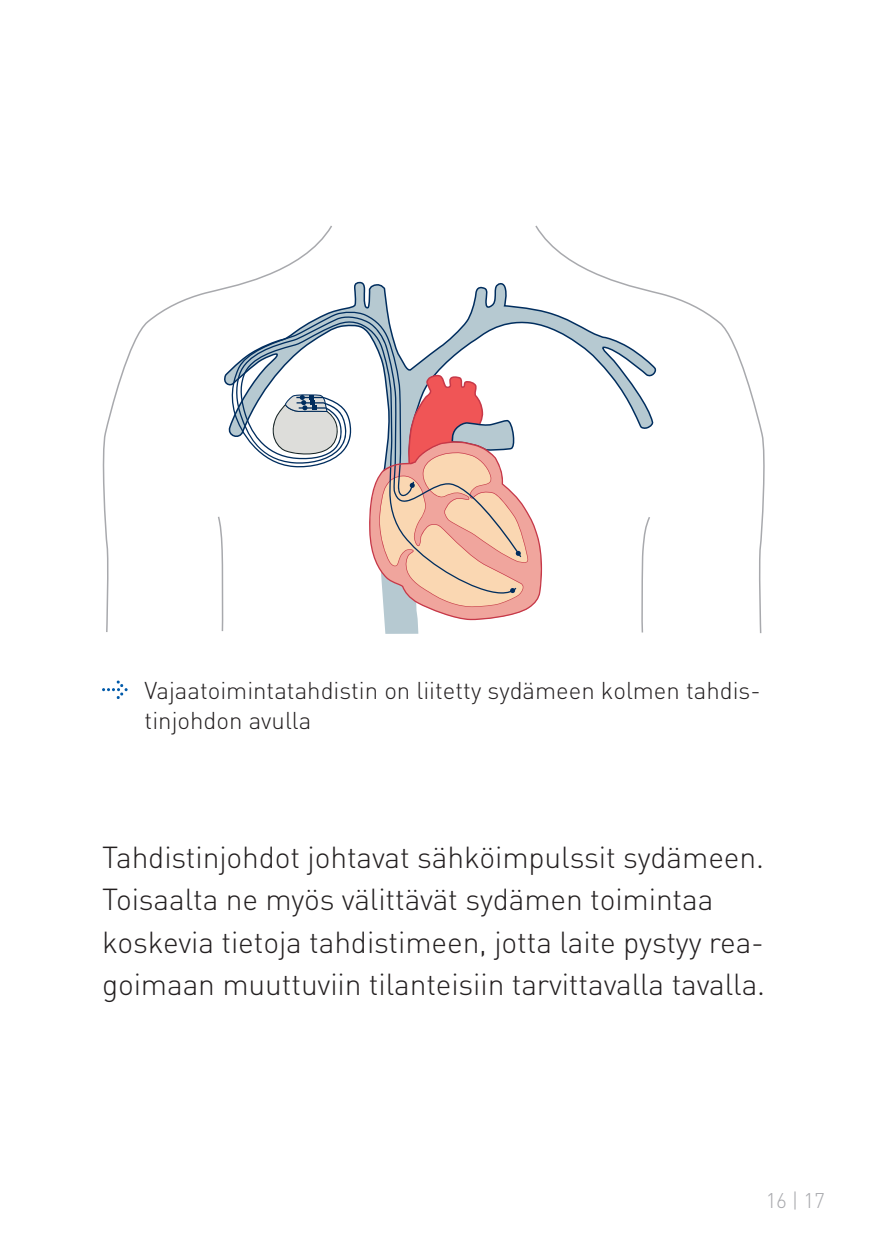
<style>
.page{position:relative;width:893px;height:1259px;background:#fff}
.page>*{position:absolute;margin:0;border:0;box-sizing:border-box;transform-origin:0 0}
.t1{font:300 30px/42.6px "DIN Pro";letter-spacing:-.005em;color:#231f20}
.t2{font:300 24px/30px "DIN Pro";color:#231f20}
.t3{font:300 21px "DIN Pro";color:#a8a9ad}
</style>
<div class="page">
<svg style="left:102px;top:225px;width:663px;height:409px"></svg>
<svg style="left:222px;top:281px;width:437px;height:193px"></svg>
<svg style="left:217px;top:310px;width:326px;height:324px"></svg>
<svg style="left:102px;top:680px;width:26px;height:19px"></svg>
<p class="t2" style="left:145px;top:675px;width:618px">Vajaatoimintatahdistin on liitetty sydämeen kolmen tahdis&shy;tinjohdon avulla</p>
<p class="t1" style="left:102px;top:835px;width:665px">Tahdistinjohdot johtavat sähköimpulssit sydämeen.<br>Toisaalta ne myös välittävät sydämen toimintaa koskevia tietoja tahdistimeen, jotta laite pystyy rea&shy;goimaan muuttuviin tilanteisiin tarvittavalla tavalla.</p>
<p class="t3" style="left:766px;top:1187px;width:61px">16 | 17</p>
</div>
